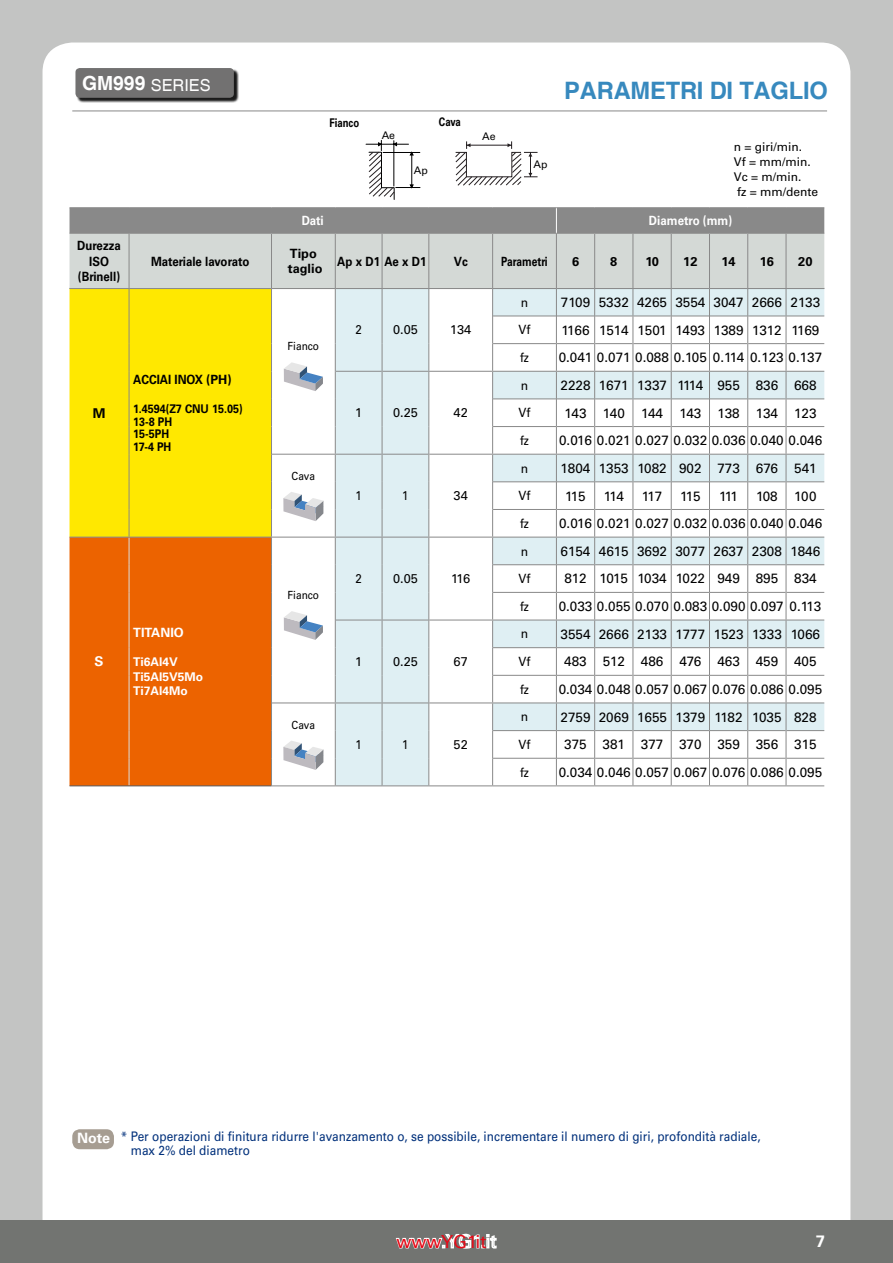
<style>
.page{position:relative;width:893px;height:1263px;background:#c3c4c3}
.page>*{position:absolute;margin:0;border:0;box-sizing:border-box;transform-origin:0 0}
.t1{font:700 24px "Helvetica";letter-spacing:-.01em;color:#3789be}
.t2{font:18px "Univers";color:#e60a17}
.t3{font:16.5px "Helvetica";color:#fff}
.t4{font:700 16.5px "Univers";color:#fff}
.t5{font:700 14.25px "Univers";color:#fff}
.t6{font:13.5px "Univers";color:#000}
.t7{font:700 13.5px "Univers";color:#000}
.t8{font:700 13.5px "Univers";color:#fff}
.t9{font:13.2px/14.1px "Univers";color:#00307b;scale:.9 1}
.t10{font:700 12.75px/15.3px "Univers";color:#000;text-align:center;scale:.9 1}
.t11{font:12.75px "Univers";color:#000}
.t12{font:700 12.75px/15.3px "Univers";color:#000}
.t13{font:12.75px "Univers";color:#000;scale:.9 1}
.t14{font:12.75px "Univers";color:#000;scale:.95 1}
.t15{font:700 12.75px "Univers";color:#fff;scale:.9 1}
.t16{font:700 12.75px "Univers";color:#000;scale:.8 1}
.t17{font:700 12.75px "Univers";color:#fff}
.t18{font:12px/15px "Univers";color:#000}
.t19{font:700 12px/12.8px "Univers";color:#000;scale:.9 1}
.t20{font:700 12px/14.4px "Univers";color:#fff}
.t21{font:700 12px "Univers";color:#000;scale:.8 1}
.t22{font:11.25px "Univers";color:#000;scale:.9 1}
.t23{font:10.5px "Univers";color:#000}
.s1{font-weight:700;font-size:19.5px}
</style>
<div class="page">
<div style="left:43px;top:43px;width:807px;height:1220px;background:#fff;border-radius:30px"></div>
<div style="left:0;top:1220px;width:893px;height:43px;background:#727471"></div>
<hr style="left:70px;top:785px;width:59px;height:1px;background:#5a5757">
<hr style="left:129px;top:785px;width:142px;height:1px;background:#5a5757">
<hr style="left:271px;top:785px;width:64px;height:1px;background:#898989">
<hr style="left:335px;top:785px;width:47px;height:1px;background:#898989">
<hr style="left:382px;top:785px;width:47px;height:1px;background:#898989">
<hr style="left:429px;top:785px;width:64px;height:1px;background:#898989">
<hr style="left:493px;top:785px;width:63px;height:1px;background:#898989">
<hr style="left:556px;top:785px;width:39px;height:1px;background:#898989">
<hr style="left:595px;top:785px;width:38px;height:1px;background:#898989">
<hr style="left:633px;top:785px;width:38px;height:1px;background:#898989">
<hr style="left:671px;top:785px;width:38px;height:1px;background:#898989">
<hr style="left:709px;top:785px;width:39px;height:1px;background:#898989">
<hr style="left:748px;top:785px;width:38px;height:1px;background:#898989">
<hr style="left:786px;top:785px;width:38px;height:1px;background:#898989">
<hr style="left:70px;top:207px;width:59px;height:1px;background:#898989">
<hr style="left:129px;top:207px;width:142px;height:1px;background:#898989">
<hr style="left:271px;top:207px;width:64px;height:1px;background:#898989">
<hr style="left:335px;top:207px;width:47px;height:1px;background:#898989">
<hr style="left:382px;top:207px;width:47px;height:1px;background:#898989">
<hr style="left:429px;top:207px;width:64px;height:1px;background:#898989">
<hr style="left:493px;top:207px;width:63px;height:1px;background:#898989">
<hr style="left:556px;top:207px;width:39px;height:1px;background:#898989">
<hr style="left:595px;top:207px;width:38px;height:1px;background:#898989">
<hr style="left:633px;top:207px;width:38px;height:1px;background:#898989">
<hr style="left:671px;top:207px;width:38px;height:1px;background:#898989">
<hr style="left:709px;top:207px;width:39px;height:1px;background:#898989">
<hr style="left:748px;top:207px;width:38px;height:1px;background:#898989">
<hr style="left:786px;top:207px;width:38px;height:1px;background:#898989">
<svg style="left:70px;top:208px;width:754px;height:577px"></svg>
<hr style="left:72px;top:111px;width:755px;height:1px;background:#898989">
<div style="left:77px;top:69px;width:162px;height:34px;background:#000;opacity:.9"></div>
<div style="left:75px;top:68px;width:159px;height:30px;background:#727171;border-radius:4px"></div>
<svg style="left:455px;top:141px;width:83px;height:45px"></svg>
<hr style="left:366px;top:144px;width:42px;height:1px;background:#000">
<svg style="left:368px;top:140px;width:52px;height:60px"></svg>
<div style="left:72px;top:1129px;width:42px;height:20px;background:#a69d92;border-radius:8px"></div>
<svg style="left:396px;top:1233px;width:101px;height:16px"></svg>
<p class="t3" style="left:82px;top:75px;width:130px"><span class="s1">GM999</span> SERIES</p>
<p class="t21" style="left:329px;top:116px;width:39px">Fianco</p>
<p class="t21" style="left:439px;top:115px;width:29px">Cava</p>
<p class="t23" style="left:382px;top:129px;width:15px">Ae</p>
<p class="t23" style="left:414px;top:164px;width:15px">Ap</p>
<p class="t23" style="left:482px;top:130px;width:15px">Ae</p>
<p class="t23" style="left:533px;top:158px;width:15px">Ap</p>
<h1 class="t1" style="left:564px;top:76px;width:265px">PARAMETRI DI TAGLIO</h1>
<p class="t18" style="left:734px;top:139px;width:86px">n = giri/min.<br>Vf = mm/min.<br>Vc = m/min.<br>fz = mm/dente</p>
<p class="t15" style="left:302px;top:213px;width:26px">Dati</p>
<p class="t15" style="left:649px;top:213px;width:94px">Diametro (mm)</p>
<p class="t10" style="left:77px;top:238px;width:50px">Durezza<br>ISO (Brinell)</p>
<p class="t7" style="left:93px;top:405px;width:14px">M</p>
<p class="t8" style="left:95px;top:654px;width:11px">S</p>
<p class="t10" style="left:151px;top:253px;width:111px">Materiale lavorato</p>
<p class="t12" style="left:288px;top:246px;width:36px">Tipo taglio</p>
<p class="t10" style="left:337px;top:253px;width:100px">Ap x D1 Ae x D1</p>
<p class="t10" style="left:454px;top:253px;width:17px">Vc</p>
<p class="t16" style="left:501px;top:254px;width:60px">Parametri</p>
<p class="t12" style="left:572px;top:253px;width:9px">6</p>
<p class="t12" style="left:610px;top:253px;width:9px">8</p>
<p class="t12" style="left:645px;top:253px;width:15px">10</p>
<p class="t12" style="left:683px;top:253px;width:16px">12</p>
<p class="t12" style="left:721px;top:253px;width:16px">14</p>
<p class="t12" style="left:760px;top:253px;width:16px">16</p>
<p class="t12" style="left:798px;top:253px;width:16px">20</p>
<p class="t10" style="left:133px;top:372px;width:111px">ACCIAI INOX (PH)</p>
<p class="t19" style="left:133px;top:402px;width:123px">1.4594(Z7 CNU 15.05)<br>13-8 PH<br>15-5PH<br>17-4 PH</p>
<p class="t17" style="left:133px;top:625px;width:52px">TITANIO</p>
<p class="t20" style="left:133px;top:655px;width:72px">Ti6Al4V<br>Ti5Al5V5Mo<br>Ti7Al4Mo</p>
<p class="t22" style="left:288px;top:339px;width:37px">Fianco</p>
<p class="t22" style="left:292px;top:469px;width:28px">Cava</p>
<p class="t22" style="left:288px;top:588px;width:37px">Fianco</p>
<p class="t22" style="left:292px;top:718px;width:28px">Cava</p>
<p class="t13" style="left:355px;top:322px;width:9px">2</p>
<p class="t11" style="left:393px;top:322px;width:26px">0.05</p>
<p class="t11" style="left:450px;top:322px;width:23px">134</p>
<p class="t11" style="left:355px;top:405px;width:9px">1</p>
<p class="t11" style="left:393px;top:405px;width:26px">0.25</p>
<p class="t11" style="left:454px;top:405px;width:16px">42</p>
<p class="t13" style="left:355px;top:488px;width:9px">1</p>
<p class="t13" style="left:402px;top:488px;width:9px">1</p>
<p class="t11" style="left:454px;top:488px;width:16px">34</p>
<p class="t13" style="left:355px;top:571px;width:9px">2</p>
<p class="t11" style="left:393px;top:571px;width:26px">0.05</p>
<p class="t11" style="left:451px;top:571px;width:21px">116</p>
<p class="t11" style="left:355px;top:654px;width:9px">1</p>
<p class="t11" style="left:393px;top:654px;width:26px">0.25</p>
<p class="t11" style="left:454px;top:654px;width:16px">67</p>
<p class="t13" style="left:355px;top:737px;width:9px">1</p>
<p class="t13" style="left:402px;top:737px;width:9px">1</p>
<p class="t11" style="left:454px;top:737px;width:16px">52</p>
<p class="t14" style="left:521px;top:295px;width:9px">n</p>
<p class="t6" style="left:561px;top:294px;width:261px">7109 5332 4265 3554 3047 2666 2133</p>
<p class="t14" style="left:518px;top:322px;width:14px">Vf</p>
<p class="t6" style="left:562px;top:322px;width:259px">1166 1514 1501 1493 1389 1312 1169</p>
<p class="t13" style="left:520px;top:350px;width:11px">fz</p>
<p class="t6" style="left:559px;top:349px;width:265px">0.041 0.071 0.088 0.105 0.114 0.123 0.137</p>
<p class="t14" style="left:521px;top:378px;width:9px">n</p>
<p class="t6" style="left:560px;top:377px;width:258px">2228 1671 1337 1114 955 836 668</p>
<p class="t14" style="left:518px;top:405px;width:14px">Vf</p>
<p class="t6" style="left:564px;top:405px;width:254px">143 140 144 143 138 134 123</p>
<p class="t13" style="left:520px;top:433px;width:11px">fz</p>
<p class="t6" style="left:559px;top:432px;width:265px">0.016 0.021 0.027 0.032 0.036 0.040 0.046</p>
<p class="t14" style="left:521px;top:460px;width:9px">n</p>
<p class="t6" style="left:561px;top:460px;width:258px">1804 1353 1082 902 773 676 541</p>
<p class="t14" style="left:518px;top:488px;width:14px">Vf</p>
<p class="t6" style="left:565px;top:488px;width:22px">115</p>
<p class="t6" style="left:604px;top:488px;width:22px">114</p>
<p class="t6" style="left:642px;top:488px;width:22px">117</p>
<p class="t6" style="left:680px;top:488px;width:22px">115</p>
<p class="t6" style="left:719px;top:488px;width:20px">111</p>
<p class="t6" style="left:756px;top:488px;width:62px">108 100</p>
<p class="t13" style="left:520px;top:516px;width:11px">fz</p>
<p class="t6" style="left:559px;top:515px;width:265px">0.016 0.021 0.027 0.032 0.036 0.040 0.046</p>
<p class="t14" style="left:521px;top:543px;width:9px">n</p>
<p class="t6" style="left:561px;top:543px;width:261px">6154 4615 3692 3077 2637 2308 1846</p>
<p class="t14" style="left:518px;top:571px;width:14px">Vf</p>
<p class="t6" style="left:564px;top:571px;width:254px">812 1015 1034 1022 949 895 834</p>
<p class="t13" style="left:520px;top:599px;width:11px">fz</p>
<p class="t6" style="left:559px;top:598px;width:264px">0.033 0.055 0.070 0.083 0.090 0.097 0.113</p>
<p class="t14" style="left:521px;top:626px;width:9px">n</p>
<p class="t6" style="left:560px;top:626px;width:261px">3554 2666 2133 1777 1523 1333 1066</p>
<p class="t14" style="left:518px;top:654px;width:14px">Vf</p>
<p class="t6" style="left:564px;top:654px;width:254px">483 512 486 476 463 459 405</p>
<p class="t13" style="left:520px;top:682px;width:11px">fz</p>
<p class="t6" style="left:559px;top:681px;width:265px">0.034 0.048 0.057 0.067 0.076 0.086 0.095</p>
<p class="t14" style="left:521px;top:709px;width:9px">n</p>
<p class="t6" style="left:560px;top:709px;width:258px">2759 2069 1655 1379 1182 1035 828</p>
<p class="t14" style="left:518px;top:737px;width:14px">Vf</p>
<p class="t6" style="left:564px;top:736px;width:254px">375 381 377 370 359 356 315</p>
<p class="t13" style="left:520px;top:764px;width:11px">fz</p>
<p class="t6" style="left:559px;top:764px;width:265px">0.034 0.046 0.057 0.067 0.076 0.086 0.095</p>
<p class="t5" style="left:77px;top:1130px;width:34px">Note</p>
<p class="t9" style="left:131px;top:1129px;width:701px;text-indent:-10px">* Per operazioni di finitura ridurre l'avanzamento o, se possibile, incrementare il numero di giri, profondità radiale, max 2% del diametro</p>
<h2 class="t2" style="left:397px;top:1230px;width:91px">www YG1 it</h2>
<p class="t4" style="left:816px;top:1232px;width:11px">7</p>
</div>
